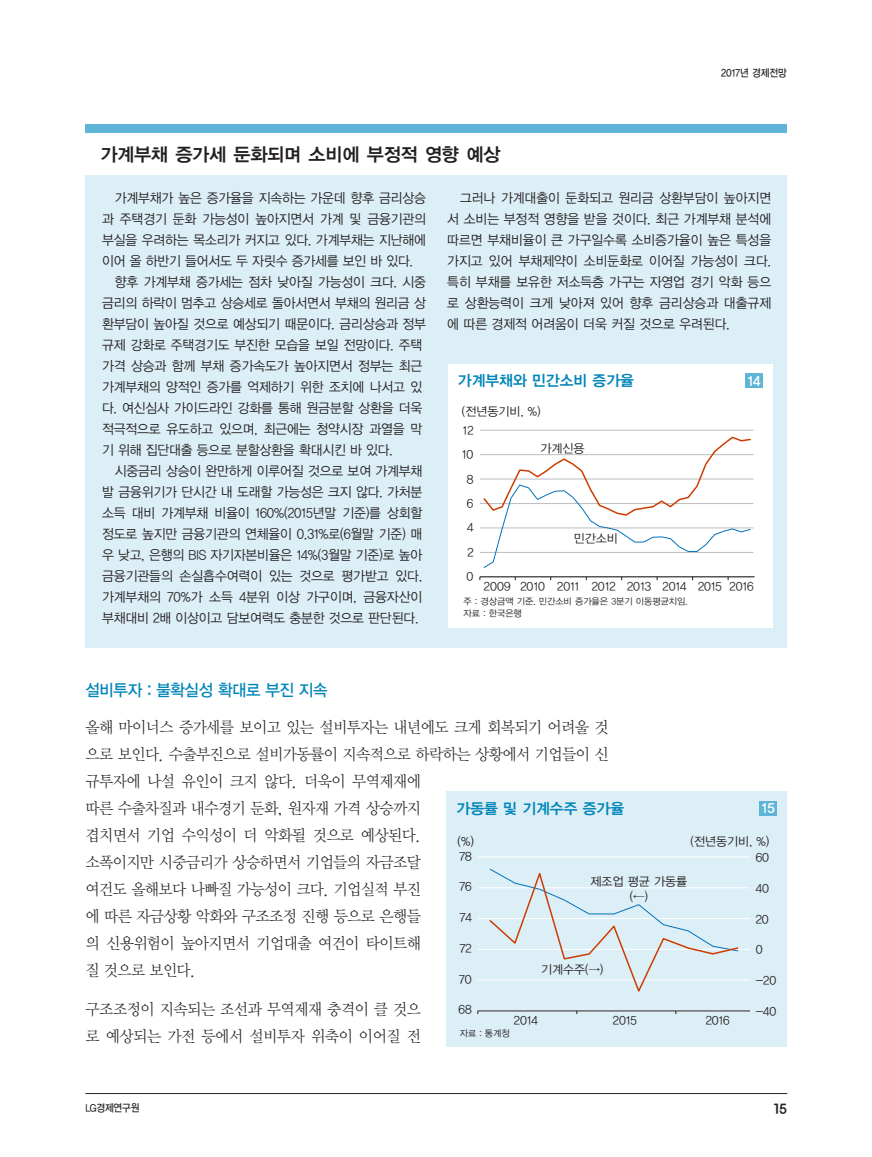
<style>
.page{position:relative;width:872px;height:1157px;background:#fff}
.page>*{position:absolute;margin:0;border:0;box-sizing:border-box;transform-origin:0 0}
.박스_제목{font:18.6px "YDYGO14";letter-spacing:-.09em;color:#231f20}
._3__원제목{font:16.5px "YDVYGO13";letter-spacing:-.02em;color:#0085b8;scale:.95 1}
._3__본문1{font:15.9px/27px "YDVY Mj O12";letter-spacing:-.04em;color:#231f20;scale:.95 1}
._8__표_제목{font:15px "YDVYGO14";color:#0085b8}
.박스_내용{font:13.5px/21px "YDVYGO12";letter-spacing:-.01em;color:#231f20;text-align:justify;scale:.95 1}
.t1{font:13.5px "YDVYGO14";color:#fff}
.t2{font:13.5px "YDV Yhead M";color:#231f20}
.t3{font:12px/14.4px "YDVYGO12";color:#231f20;text-align:center}
.t4{font:10.5px "YDVYGO13";color:#231f20;scale:.9 1}
._0__주_자료{font:9px "YDVYGO12";color:#231f20}
</style>
<div class="page">
<hr style="left:85px;top:1093px;width:702px;height:1px;background:#231f20">
<div style="left:85px;top:124px;width:702px;height:523px;background:#dceef6"></div>
<div style="left:85px;top:133px;width:702px;height:42px;background:#fff"></div>
<div style="left:85px;top:124px;width:702px;height:9px;background:#5eb5d8"></div>
<div style="left:448px;top:364px;width:324px;height:263px;background:#fff"></div>
<hr style="left:480px;top:430px;width:273px;height:1px;background:#bcbdc0">
<hr style="left:480px;top:454px;width:273px;height:1px;background:#bcbdc0">
<hr style="left:480px;top:479px;width:273px;height:1px;background:#bcbdc0">
<hr style="left:480px;top:503px;width:273px;height:1px;background:#bcbdc0">
<hr style="left:480px;top:527px;width:273px;height:1px;background:#bcbdc0">
<hr style="left:480px;top:552px;width:273px;height:1px;background:#bcbdc0">
<hr style="left:480px;top:576px;width:274px;height:1px;background:#231f20">
<svg style="left:482px;top:436px;width:270px;height:132px"></svg>
<div style="left:745px;top:373px;width:17px;height:15px;background:#5eb5d8"></div>
<div style="left:446px;top:791px;width:341px;height:255px;background:#dceef6"></div>
<hr style="left:478px;top:856px;width:272px;height:1px;background:#fff">
<hr style="left:478px;top:887px;width:272px;height:1px;background:#fff">
<hr style="left:478px;top:918px;width:272px;height:1px;background:#fff">
<hr style="left:478px;top:949px;width:272px;height:1px;background:#fff">
<hr style="left:478px;top:979px;width:272px;height:1px;background:#fff">
<hr style="left:478px;top:1010px;width:272px;height:1px;background:#231f20">
<svg style="left:488px;top:868px;width:251px;height:124px"></svg>
<div style="left:760px;top:800px;width:17px;height:15px;background:#5eb5d8"></div>
<p class="t4" style="left:721px;top:66px;width:74px">2017년 경제전망</p>
<p class="박스_제목" style="left:100px;top:142px;width:403px">가계부채 증가세 둔화되며 소비에 부정적 영향 예상</p>
<p class="박스_내용" style="left:102px;top:186px;width:342px;text-indent:13px">가계부채가 높은 증가율을 지속하는 가운데 향후 금리상승 과 주택경기 둔화 가능성이 높아지면서 가계 및 금융기관의 부실을 우려하는 목소리가 커지고 있다. 가계부채는 지난해에 이어 올 하반기 들어서도 두 자릿수 증가세를 보인 바 있다.</p>
<p class="박스_내용" style="left:102px;top:270px;width:342px;text-align:left;text-indent:13px">향후 가계부채 증가세는 점차 낮아질 가능성이 크다. 시중 금리의 하락이 멈추고 상승세로 돌아서면서 부채의 원리금 상 환부담이 높아질 것으로 예상되기 때문이다. 금리상승과 정부 규제 강화로 주택경기도 부진한 모습을 보일 전망이다. 주택 가격 상승과 함께 부채 증가속도가 높아지면서 정부는 최근 가계부채의 양적인 증가를 억제하기 위한 조치에 나서고 있 다. 여신심사 가이드라인 강화를 통해 원금분할 상환을 더욱 적극적으로 유도하고 있으며, 최근에는 청약시장 과열을 막 기 위해 집단대출 등으로 분할상환을 확대시킨 바 있다.</p>
<p class="박스_내용" style="left:102px;top:459px;width:339px;text-indent:13px">시중금리 상승이 완만하게 이루어질 것으로 보여 가계부채 발 금융위기가 단시간 내 도래할 가능성은 크지 않다. 가처분 소득 대비 가계부채 비율이 160%(2015년말 기준)를 상회할 정도로 높지만 금융기관의 연체율이 0.31%로(6월말 기준) 매 우 낮고, 은행의 BIS 자기자본비율은 14%(3월말 기준)로 높아 금융기관들의 손실흡수여력이 있는 것으로 평가받고 있다. 가계부채의 70%가 소득 4분위 이상 가구이며, 금융자산이 부채대비 2배 이상이고 담보여력도 충분한 것으로 판단된다.</p>
<p class="박스_내용" style="left:447px;top:186px;width:342px;text-indent:13px">그러나 가계대출이 둔화되고 원리금 상환부담이 높아지면 서 소비는 부정적 영향을 받을 것이다. 최근 가계부채 분석에 따르면 부채비율이 큰 가구일수록 소비증가율이 높은 특성을 가지고 있어 부채제약이 소비둔화로 이어질 가능성이 크다. 특히 부채를 보유한 저소득층 가구는 자영업 경기 악화 등으 로 상환능력이 크게 낮아져 있어 향후 금리상승과 대출규제 에 따른 경제적 어려움이 더욱 커질 것으로 우려된다.</p>
<p class="_8__표_제목" style="left:458px;top:370px;width:178px">가계부채와 민간소비 증가율</p>
<p class="t1" style="left:748px;top:372px;width:14px">14</p>
<p class="t3" style="left:462px;top:403px;width:80px">(전년동기비, %)</p>
<p class="t3" style="left:463px;top:422px;width:12px">12</p>
<p class="t3" style="left:540px;top:440px;width:46px">가계신용</p>
<p class="t3" style="left:462px;top:446px;width:13px">10</p>
<p class="t3" style="left:467px;top:471px;width:8px">8</p>
<p class="t3" style="left:467px;top:495px;width:8px">6</p>
<p class="t3" style="left:467px;top:520px;width:8px">4</p>
<p class="t3" style="left:573px;top:530px;width:46px">민간소비</p>
<p class="t3" style="left:467px;top:544px;width:8px">2</p>
<p class="t3" style="left:466px;top:568px;width:8px">0</p>
<p class="t3" style="left:484px;top:578px;width:271px">2009 2010 2011 2012 2013 2014 2015 2016</p>
<p class="_0__주_자료" style="left:463px;top:595px;width:226px">주 : 경상금액 기준. 민간소비 증가율은 3분기 이동평균치임.</p>
<p class="_0__주_자료" style="left:463px;top:607px;width:60px">자료 : 한국은행</p>
<p class="_3__원제목" style="left:85px;top:678px;width:256px">설비투자 : 불확실성 확대로 부진 지속</p>
<p class="_3__본문1" style="left:85px;top:712px;width:552px">올해 마이너스 증가세를 보이고 있는 설비투자는 내년에도 크게 회복되기 어려울 것 으로 보인다. 수출부진으로 설비가동률이 지속적으로 하락하는 상황에서 기업들이 신 규투자에 나설 유인이 크지 않다. 더욱이 무역제재에<br>따른 수출차질과 내수경기 둔화, 원자재 가격 상승까지<br>겹치면서 기업 수익성이 더 악화될 것으로 예상된다.<br>소폭이지만 시중금리가 상승하면서 기업들의 자금조달<br>여건도 올해보다 나빠질 가능성이 크다. 기업실적 부진<br>에 따른 자금상황 악화와 구조조정 진행 등으로 은행들<br>의 신용위험이 높아지면서 기업대출 여건이 타이트해<br>질 것으로 보인다.</p>
<p class="_3__본문1" style="left:85px;top:995px;width:355px">구조조정이 지속되는 조선과 무역제재 충격이 클 것으 로 예상되는 가전 등에서 설비투자 위축이 이어질 전</p>
<p class="_8__표_제목" style="left:456px;top:798px;width:169px">가동률 및 기계수주 증가율</p>
<p class="t1" style="left:762px;top:799px;width:14px">15</p>
<p class="t3" style="left:457px;top:833px;width:18px">(%)</p>
<p class="t3" style="left:690px;top:833px;width:80px">(전년동기비, %)</p>
<p class="t3" style="left:459px;top:848px;width:14px">78</p>
<p class="t3" style="left:755px;top:849px;width:15px">60</p>
<p class="t3" style="left:590px;top:874px;width:98px">제조업 평균 가동률 (←)</p>
<p class="t3" style="left:459px;top:878px;width:14px">76</p>
<p class="t3" style="left:755px;top:880px;width:15px">40</p>
<p class="t3" style="left:460px;top:909px;width:14px">74</p>
<p class="t3" style="left:755px;top:911px;width:15px">20</p>
<p class="t3" style="left:460px;top:940px;width:13px">72</p>
<p class="t3" style="left:755px;top:941px;width:8px">0</p>
<p class="t3" style="left:541px;top:961px;width:64px">기계수주(→)</p>
<p class="t3" style="left:459px;top:971px;width:14px">70</p>
<p class="t3" style="left:755px;top:972px;width:22px">-20</p>
<p class="t3" style="left:458px;top:1001px;width:15px">68</p>
<p class="t3" style="left:755px;top:1003px;width:22px">-40</p>
<p class="t3" style="left:514px;top:1012px;width:25px">2014</p>
<p class="t3" style="left:613px;top:1012px;width:25px">2015</p>
<p class="t3" style="left:705px;top:1012px;width:26px">2016</p>
<p class="_0__주_자료" style="left:460px;top:1027px;width:51px">자료 : 통계청</p>
<p class="t4" style="left:85px;top:1101px;width:61px">LG경제연구원</p>
<p class="t2" style="left:773px;top:1102px;width:15px">15</p>
</div>
